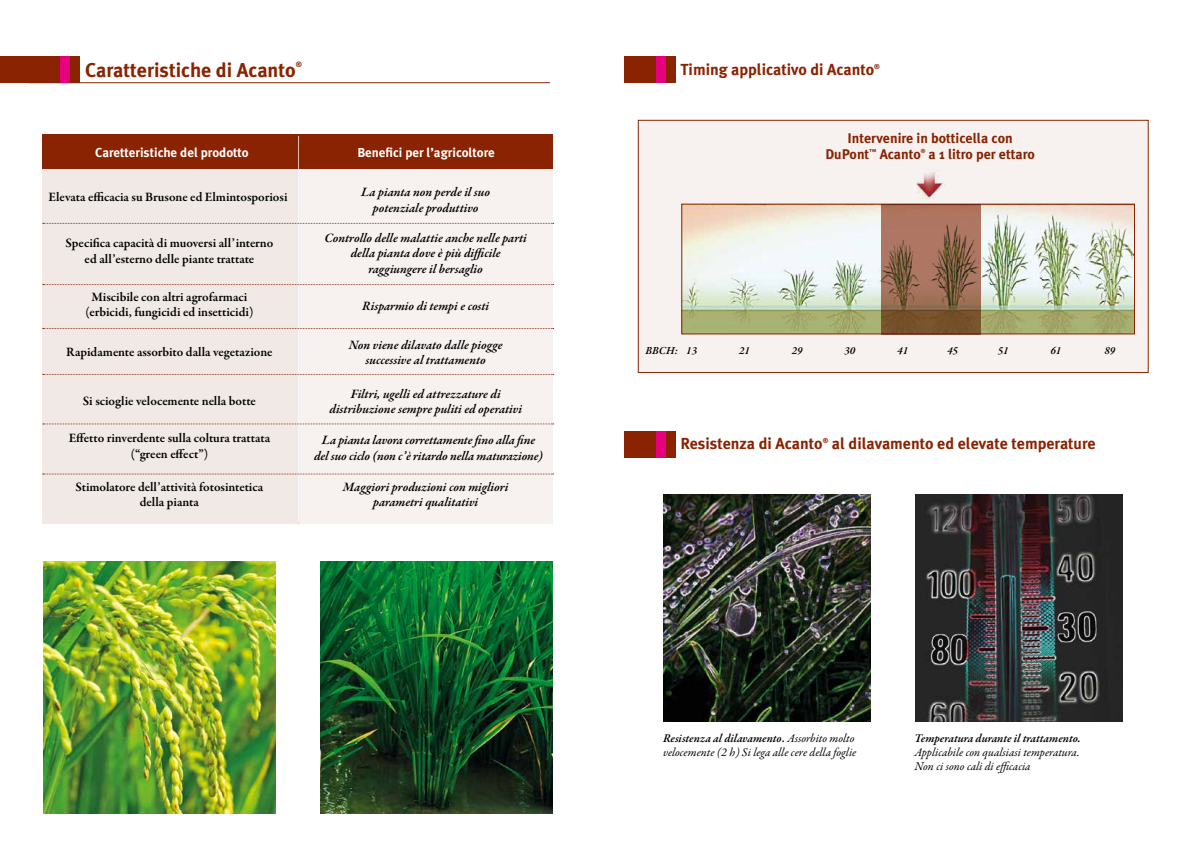
<style>
.page{position:relative;width:1191px;height:842px;background:#fff}
.page>*{position:absolute;margin:0;border:0;box-sizing:border-box;transform-origin:0 0}
.t1{font:700 20px "Meta Plus";color:#892301}
.t2{font:700 16px "Meta Plus";color:#892301}
.t3{font:700 14px/16.8px "Meta Plus";color:#892301}
.t4{font:italic 600 13px/15.6px "Garamond Premr Pro";letter-spacing:-.005em;color:#000;text-align:center}
.t5{font:600 13px/15.6px "Garamond Premr Pro";color:#000;text-align:center}
.t6{font:700 13px "Meta Plus";color:#fff}
.t7{font:italic 12px/14.4px "Garamond Premr Pro";color:#000}
.t8{font:italic 600 12px "Garamond Premr Pro";letter-spacing:-.005em;color:#000}
.t9{font:italic 600 11px "Garamond Premr Pro";color:#000}
.t10{font:700 7.6px "Meta Plus";color:#892301}
.t11{font:700 7px "Meta Plus";color:#892301}
.t12{font:700 5.8px "Meta Plus";color:#892301}
.s1{font-weight:600}
.s2{font-weight:600;font-style:normal}
</style>
<div class="page">
<img style="left:663px;top:494px;width:208px;height:227px">
<img style="left:915px;top:494px;width:207px;height:227px">
<div style="left:638px;top:120px;width:510px;height:253px;background:#f7f2f0;border:1px solid #892301"></div>
<img style="left:681px;top:204px;width:454px;height:130px">
<svg style="left:881px;top:204px;width:99px;height:130px"></svg>
<img style="left:916px;top:172px;width:28px;height:27px">
<hr style="left:28px;top:82px;width:522px;height:1px;background:#892301">
<div style="left:0;top:57px;width:80px;height:26px;background:#892301"></div>
<div style="left:60px;top:57px;width:10px;height:26px;background:#e6007d"></div>
<div style="left:43px;top:134px;width:510px;height:35px;background:#892301"></div>
<div style="left:43px;top:169px;width:254px;height:355px;background:#f0e9e5"></div>
<div style="left:300px;top:169px;width:253px;height:355px;background:#f7f2f0"></div>
<hr style="left:297px;top:135px;width:3px;height:386px;background:#fff;opacity:.75">
<hr style="left:297px;top:138px;width:3px;height:387px;background:#000;opacity:.75">
<svg style="left:43px;top:284px;width:511px;height:1px"></svg>
<svg style="left:43px;top:328px;width:511px;height:1px"></svg>
<svg style="left:43px;top:374px;width:511px;height:1px"></svg>
<svg style="left:43px;top:424px;width:511px;height:1px"></svg>
<svg style="left:43px;top:474px;width:511px;height:1px"></svg>
<svg style="left:43px;top:223px;width:511px;height:1px"></svg>
<div style="left:624px;top:57px;width:51px;height:26px;background:#892301"></div>
<div style="left:655px;top:57px;width:10px;height:26px;background:#e6007d"></div>
<div style="left:624px;top:431px;width:51px;height:27px;background:#892301"></div>
<div style="left:655px;top:431px;width:10px;height:27px;background:#e6007d"></div>
<img style="left:43px;top:562px;width:232px;height:251px">
<img style="left:320px;top:562px;width:232px;height:251px">
<h1 class="t1" style="left:85px;top:58px;width:212px">Caratteristiche di Acanto</h1>
<p class="t10" style="left:296px;top:60px;width:8px">®</p>
<p class="t6" style="left:95px;top:145px;width:155px">Caretteristiche del prodotto</p>
<p class="t6" style="left:357px;top:145px;width:139px">Benefici per l’agricoltore</p>
<p class="t5" style="left:48px;top:190px;width:240px">Elevata efficacia su Brusone ed Elmintosporiosi</p>
<p class="t4" style="left:361px;top:185px;width:130px">La pianta non perde il suo potenziale produttivo</p>
<p class="t5" style="left:65px;top:236px;width:209px">Specifica capacità di muoversi all’interno ed all’esterno delle piante trattate</p>
<p class="t5" style="left:85px;top:289px;width:169px">Miscibile con altri agrofarmaci (erbicidi, fungicidi ed insetticidi)</p>
<p class="t5" style="left:66px;top:344px;width:208px">Rapidamente assorbito dalla vegetazione</p>
<p class="t5" style="left:83px;top:393px;width:175px">Si scioglie velocemente nella botte</p>
<p class="t4" style="left:325px;top:231px;width:204px">Controllo delle malattie anche nelle parti della pianta dove è più difficile raggiungere il bersaglio</p>
<p class="t4" style="left:362px;top:299px;width:128px">Risparmio di tempi e costi</p>
<p class="t4" style="left:349px;top:338px;width:155px">Non viene dilavato dalle piogge successive al trattamento</p>
<p class="t4" style="left:329px;top:386px;width:194px">Filtri, ugelli ed attrezzature di distribuzione sempre puliti ed operativi</p>
<p class="t5" style="left:69px;top:430px;width:203px">Effetto rinverdente sulla coltura trattata (“green effect”)</p>
<p class="t4" style="left:314px;top:433px;width:230px">La pianta lavora correttamente fino alla fine del suo ciclo (non c’è ritardo nella maturazione)</p>
<p class="t5" style="left:76px;top:479px;width:189px">Stimolatore dell’attività fotosintetica della pianta</p>
<p class="t4" style="left:343px;top:479px;width:167px">Maggiori produzioni con migliori parametri qualitativi</p>
<p class="t2" style="left:680px;top:60px;width:195px">Timing applicativo di Acanto</p>
<p class="t11" style="left:874px;top:63px;width:7px">®</p>
<p class="t3" style="left:825px;top:129px;width:189px;text-indent:22px">Intervenire in botticella con<br>DuPont<sup>™</sup> Acanto</p>
<p class="t12" style="left:921px;top:148px;width:6px">®</p>
<p class="t3" style="left:928px;top:146px;width:108px">a 1 litro per ettaro</p>
<p class="t9" style="left:645px;top:344px;width:53px">BBCH: 13</p>
<p class="t9" style="left:739px;top:344px;width:12px">21</p>
<p class="t9" style="left:792px;top:344px;width:12px">29</p>
<p class="t9" style="left:844px;top:344px;width:12px">30</p>
<p class="t9" style="left:897px;top:344px;width:12px">41</p>
<p class="t9" style="left:947px;top:344px;width:12px">45</p>
<p class="t9" style="left:997px;top:344px;width:12px">51</p>
<p class="t9" style="left:1050px;top:344px;width:12px">61</p>
<p class="t9" style="left:1104px;top:344px;width:12px">89</p>
<p class="t2" style="left:680px;top:435px;width:144px">Resistenza di Acanto</p>
<p class="t11" style="left:822px;top:437px;width:7px">®</p>
<p class="t2" style="left:832px;top:435px;width:265px">al dilavamento ed elevate temperature</p>
<p class="t7" style="left:663px;top:731px;width:195px"><span class="s1">Resistenza al dilavamento</span><span class="s2">.</span> Assorbito molto velocemente (2 h) Si lega alle cere della foglie</p>
<p class="t8" style="left:914px;top:730px;width:168px">Temperatura durante il trattamento.</p>
<p class="t7" style="left:914px;top:746px;width:167px">Applicabile con qualsiasi temperatura.<br>Non ci sono cali di efficacia</p>
</div>
